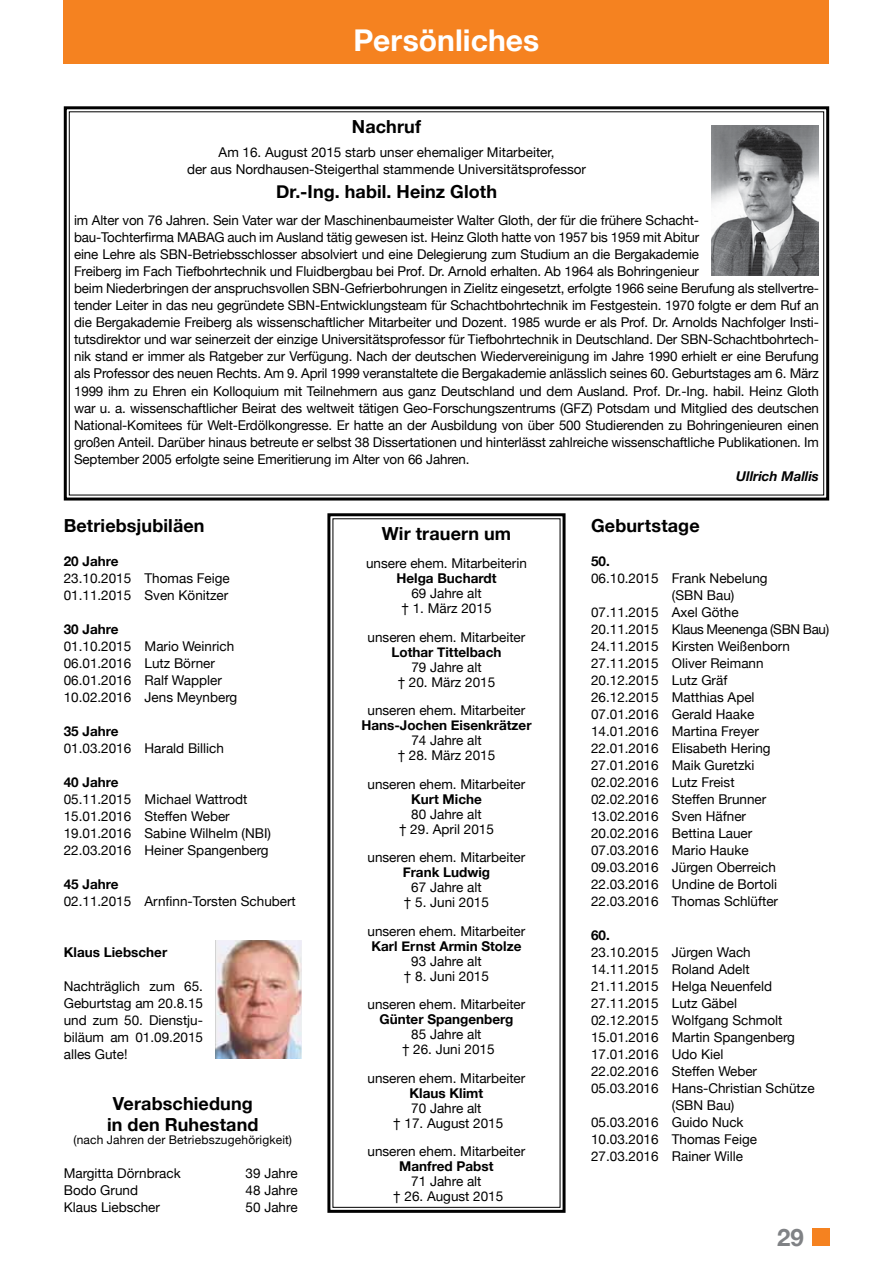
<style>
.page{position:relative;width:893px;height:1263px;background:#fff}
.page>*{position:absolute;margin:0;border:0;box-sizing:border-box;transform-origin:0 0}
.t1{font:700 30px "Helvetica Neue";color:#fff}
.t2{font:700 24px "Helvetica Neue";color:#808285}
.t3{font:700 18px/21px "Helvetica Neue";letter-spacing:.005em;color:#000;text-align:center}
.t4{font:13.5px/17px "Helvetica Neue";color:#000;text-align:center}
.t5{font:700 13.5px "Helvetica Neue";color:#000}
.t6{font:13.5px "Helvetica Neue";letter-spacing:-.02em;color:#000}
.t7{font:italic 700 13.5px "Helvetica Neue";color:#000}
.t8{font:12px "Helvetica Neue";letter-spacing:.015em;color:#000}
</style>
<div class="page">
<div style="left:64px;top:0;width:765px;height:64px;background:#f58220"></div>
<div style="left:812px;top:1229px;width:17px;height:17px;background:#f58220"></div>
<svg style="left:327px;top:513px;width:239px;height:700px"></svg>
<svg style="left:63px;top:106px;width:767px;height:395px"></svg>
<img style="left:216px;top:940px;width:86px;height:119px">
<img style="left:712px;top:125px;width:106px;height:151px">
<h1 class="t1" style="left:354px;top:21px;width:187px">Persönliches</h1>
<h3 class="t3" style="left:352px;top:116px;width:71px">Nachruf</h3>
<p class="t4" style="left:187px;top:144px;width:401px">Am 16. August 2015 starb unser ehemaliger Mitarbeiter,<br>der aus Nordhausen-Steigerthal stammende Universitätsprofessor</p>
<h3 class="t3" style="left:276px;top:181px;width:222px">Dr.-Ing. habil. Heinz Gloth</h3>
<p class="t4" style="left:74px;top:212px;width:746px;text-align:left">im Alter von 76 Jahren. Sein Vater war der Maschinenbaumeister Walter Gloth, der für die frühere Schacht-<br>bau-Tochterfirma MABAG auch im Ausland tätig gewesen ist. Heinz Gloth hatte von 1957 bis 1959 mit Abitur<br>eine Lehre als SBN -Betriebsschlosser absolviert und eine Delegierung zum Studium an die Bergakademie<br>Freiberg im Fach Tiefbohrtechnik und Fluidbergbau bei Prof. Dr. Arnold erhalten. Ab 1964 als Bohringenieur<br>beim Niederbringen der anspruchsvollen SBN -Gefrierbohrungen in Zielitz eingesetzt, erfolgte 1966 seine Berufung als stellvertre&shy;tender Leiter in das neu gegründete SBN -Entwicklungsteam für Schachtbohrtechnik im Festgestein. 1970 folgte er dem Ruf an die Bergakademie Freiberg als wissenschaftlicher Mitarbeiter und Dozent. 1985 wurde er als Prof. Dr. Arnolds Nachfolger I nsti&shy;tutsdirektor und war seinerzeit der einzige Universitätsprofessor für Tiefbohrtechnik in Deutschland. Der SBN -Schachtbohrtech&shy;nik stand er immer als Ratgeber zur Verfügung. Nach der deutschen Wiedervereinigung im Jahre 1990 erhielt er eine Berufung als Professor des neuen Rechts. Am 9. April 1999 veranstaltete die Bergakademie anlässlich seines 60. Geburtstages am 6. März 1999 ihm zu Ehren ein Kolloquium mit Teilnehmern aus ganz Deutschland und dem Ausland. Prof. Dr.-I ng. habil. Heinz Gloth war u. a. wissenschaftlicher Beirat des weltweit tätigen Geo-Forschungszentrums (GFZ) Potsdam und Mitglied des deutschen National-Komitees für Welt-Erdölkongresse. Er hatte an der Ausbildung von über 500 Studierenden zu Bohringenieuren einen großen Anteil. Darüber hinaus betreute er selbst 38 Dissertationen und hinterlässt zahlreiche wissenschaftliche Publikationen. I m September 2005 erfolgte seine Emeritierung im Alter von 66 Jahren.</p>
<p class="t7" style="left:736px;top:467px;width:84px">Ullrich Mallis</p>
<h3 class="t3" style="left:64px;top:514px;width:142px">Betriebsjubiläen</h3>
<p class="t5" style="left:64px;top:552px;width:56px">20 Jahre</p>
<p class="t4" style="left:64px;top:569px;width:168px;text-align:left">23.10.2015 Thomas Feige<br>01.11.2015 Sven Könitzer</p>
<p class="t5" style="left:64px;top:620px;width:56px">30 Jahre</p>
<p class="t4" style="left:64px;top:637px;width:175px;text-align:left">01.10.2015 Mario Weinrich<br>06.01.2016 Lutz Börner<br>06.01.2016 Ralf Wappler<br>10.02.2016 Jens Meynberg</p>
<p class="t5" style="left:64px;top:722px;width:56px">35 Jahre</p>
<p class="t4" style="left:64px;top:739px;width:162px">01.03.2016 Harald Billich</p>
<p class="t5" style="left:64px;top:773px;width:56px">40 Jahre</p>
<p class="t4" style="left:64px;top:790px;width:209px;text-align:left">05.11.2015 Michael Wattrodt<br>15.01.2016 Steffen Weber<br>19.01.2016 Sabine Wilhelm (NBI)<br>22.03.2016 Heiner Spangenberg</p>
<p class="t5" style="left:64px;top:876px;width:56px">45 Jahre</p>
<p class="t4" style="left:64px;top:892px;width:234px">02.11.2015 Arnfinn-Torsten Schubert</p>
<h3 class="t3" style="left:591px;top:514px;width:110px">Geburtstage</h3>
<p class="t5" style="left:591px;top:552px;width:20px">50.</p>
<p class="t4" style="left:591px;top:569px;width:178px">06.10.2015 Frank Nebelung</p>
<p class="t4" style="left:672px;top:586px;width:64px">(SBN Bau)</p>
<p class="t4" style="left:591px;top:603px;width:149px">07.11.2015 Axel Göthe</p>
<p class="t6" style="left:591px;top:621px;width:240px">20.11.2015 Klaus Meenenga (SBN Bau)</p>
<p class="t4" style="left:591px;top:637px;width:201px">24.11.2015 Kirsten Weißenborn</p>
<p class="t4" style="left:591px;top:654px;width:174px">27.11.2015 Oliver Reimann</p>
<p class="t4" style="left:591px;top:671px;width:138px">20.12.2015 Lutz Gräf</p>
<p class="t4" style="left:591px;top:688px;width:165px">26.12.2015 Matthias Apel</p>
<p class="t4" style="left:591px;top:705px;width:165px">07.01.2016 Gerald Haake</p>
<p class="t4" style="left:591px;top:722px;width:169px">14.01.2016 Martina Freyer</p>
<p class="t4" style="left:591px;top:739px;width:181px">22.01.2016 Elisabeth Hering</p>
<p class="t4" style="left:591px;top:756px;width:165px">27.01.2016 Maik Guretzki</p>
<p class="t4" style="left:591px;top:773px;width:145px">02.02.2016 Lutz Freist</p>
<p class="t4" style="left:591px;top:790px;width:177px">02.02.2016 Steffen Brunner</p>
<p class="t4" style="left:591px;top:807px;width:157px">13.02.2016 Sven Häfner</p>
<p class="t4" style="left:591px;top:824px;width:163px">20.02.2016 Bettina Lauer</p>
<p class="t4" style="left:591px;top:841px;width:159px">07.03.2016 Mario Hauke</p>
<p class="t4" style="left:591px;top:858px;width:186px">09.03.2016 Jürgen Oberreich</p>
<p class="t4" style="left:591px;top:875px;width:188px">22.03.2016 U ndine de Bortoli</p>
<p class="t4" style="left:591px;top:892px;width:189px">22.03.2016 Thomas Schlüfter</p>
<p class="t5" style="left:591px;top:927px;width:20px">60.</p>
<p class="t4" style="left:591px;top:943px;width:161px">23.10.2015 Jürgen Wach</p>
<p class="t4" style="left:591px;top:960px;width:160px">14.11.2015 Roland Adelt</p>
<p class="t4" style="left:591px;top:977px;width:183px">21.11.2015 Helga Neuenfeld</p>
<p class="t4" style="left:591px;top:994px;width:148px">27.11.2015 Lutz Gäbel</p>
<p class="t4" style="left:591px;top:1011px;width:193px">02.12.2015 Wolfgang Schmolt</p>
<p class="t4" style="left:591px;top:1028px;width:205px">15.01.2016 Martin Spangenberg</p>
<p class="t4" style="left:591px;top:1045px;width:134px">17.01.2016 Udo Kiel</p>
<p class="t4" style="left:591px;top:1062px;width:168px">22.02.2016 Steffen Weber</p>
<p class="t4" style="left:591px;top:1079px;width:225px">05.03.2016 Hans-Christian Schütze</p>
<p class="t4" style="left:672px;top:1096px;width:64px">(SBN Bau)</p>
<p class="t4" style="left:591px;top:1113px;width:154px">05.03.2016 Guido Nuck</p>
<p class="t4" style="left:591px;top:1130px;width:168px">10.03.2016 Thomas Feige</p>
<p class="t4" style="left:591px;top:1147px;width:154px">27.03.2016 Rainer Wille</p>
<h3 class="t3" style="left:382px;top:522px;width:131px">Wir trauern um</h3>
<p class="t4" style="left:366px;top:555px;width:162px">unsere ehem. Mitarbeiterin</p>
<p class="t5" style="left:396px;top:570px;width:102px">Helga Buchardt</p>
<p class="t4" style="left:401px;top:586px;width:92px;line-height:15px">69 Jahre alt<br>† 1. März 2015</p>
<p class="t4" style="left:368px;top:628px;width:159px">unseren ehem. Mitarbeiter</p>
<p class="t5" style="left:391px;top:644px;width:111px">Lothar Tittelbach</p>
<p class="t4" style="left:398px;top:659px;width:99px;line-height:15px">79 Jahre alt<br>† 20. März 2015</p>
<p class="t4" style="left:368px;top:702px;width:159px">unseren ehem. Mitarbeiter</p>
<p class="t5" style="left:361px;top:717px;width:172px">Hans-Jochen Eisenkrätzer</p>
<p class="t4" style="left:398px;top:733px;width:99px;line-height:15px">74 Jahre alt<br>† 28. März 2015</p>
<p class="t4" style="left:368px;top:775px;width:159px">unseren ehem. Mitarbeiter</p>
<p class="t5" style="left:411px;top:791px;width:72px">Kurt Miche</p>
<p class="t4" style="left:399px;top:806px;width:96px;line-height:15px">80 Jahre alt<br>† 29. April 2015</p>
<p class="t4" style="left:368px;top:849px;width:159px">unseren ehem. Mitarbeiter</p>
<p class="t5" style="left:403px;top:864px;width:89px">Frank Ludwig</p>
<p class="t4" style="left:404px;top:880px;width:87px;line-height:15px">67 Jahre alt<br>† 5. Juni 2015</p>
<p class="t4" style="left:368px;top:922px;width:159px">unseren ehem. Mitarbeiter</p>
<p class="t5" style="left:371px;top:938px;width:151px">Karl Ernst Armin Stolze</p>
<p class="t4" style="left:404px;top:953px;width:87px;line-height:15px">93 Jahre alt<br>† 8. Juni 2015</p>
<p class="t4" style="left:368px;top:996px;width:159px">unseren ehem. Mitarbeiter</p>
<p class="t5" style="left:380px;top:1011px;width:135px">Günter Spangenberg</p>
<p class="t4" style="left:402px;top:1027px;width:94px;line-height:15px">85 Jahre alt<br>† 26. Juni 2015</p>
<p class="t4" style="left:367px;top:1069px;width:159px">unseren ehem. Mitarbeiter</p>
<p class="t5" style="left:410px;top:1085px;width:75px">Klaus Klimt</p>
<p class="t4" style="left:393px;top:1100px;width:112px;line-height:15px">70 Jahre alt<br>† 17. August 2015</p>
<p class="t4" style="left:367px;top:1143px;width:159px">unseren ehem. Mitarbeiter</p>
<p class="t5" style="left:399px;top:1158px;width:96px">Manfred Pabst</p>
<p class="t4" style="left:393px;top:1174px;width:112px;line-height:15px">71 Jahre alt<br>† 26. August 2015</p>
<p class="t5" style="left:64px;top:944px;width:105px">Klaus Liebscher</p>
<p class="t4" style="left:64px;top:977px;width:141px;text-align:justify">Nachträglich zum 65.<br>Geburtstag am 20.8.15 und zum 50. Dienstju&shy;biläum am 01.09.2015 alles Gute!</p>
<h3 class="t3" style="left:107px;top:1092px;width:153px">Verabschiedung in den Ruhestand</h3>
<p class="t8" style="left:74px;top:1133px;width:220px">(nach Jahren der Betriebszugehörigkeit)</p>
<p class="t4" style="left:64px;top:1164px;width:118px">Margitta Dörnbrack</p>
<p class="t4" style="left:246px;top:1164px;width:54px">39 Jahre</p>
<p class="t4" style="left:64px;top:1181px;width:76px">Bodo Grund</p>
<p class="t4" style="left:246px;top:1181px;width:54px">48 Jahre</p>
<p class="t4" style="left:64px;top:1198px;width:98px">Klaus Liebscher</p>
<p class="t4" style="left:246px;top:1198px;width:54px">50 Jahre</p>
<h2 class="t2" style="left:777px;top:1222px;width:28px">29</h2>
</div>
